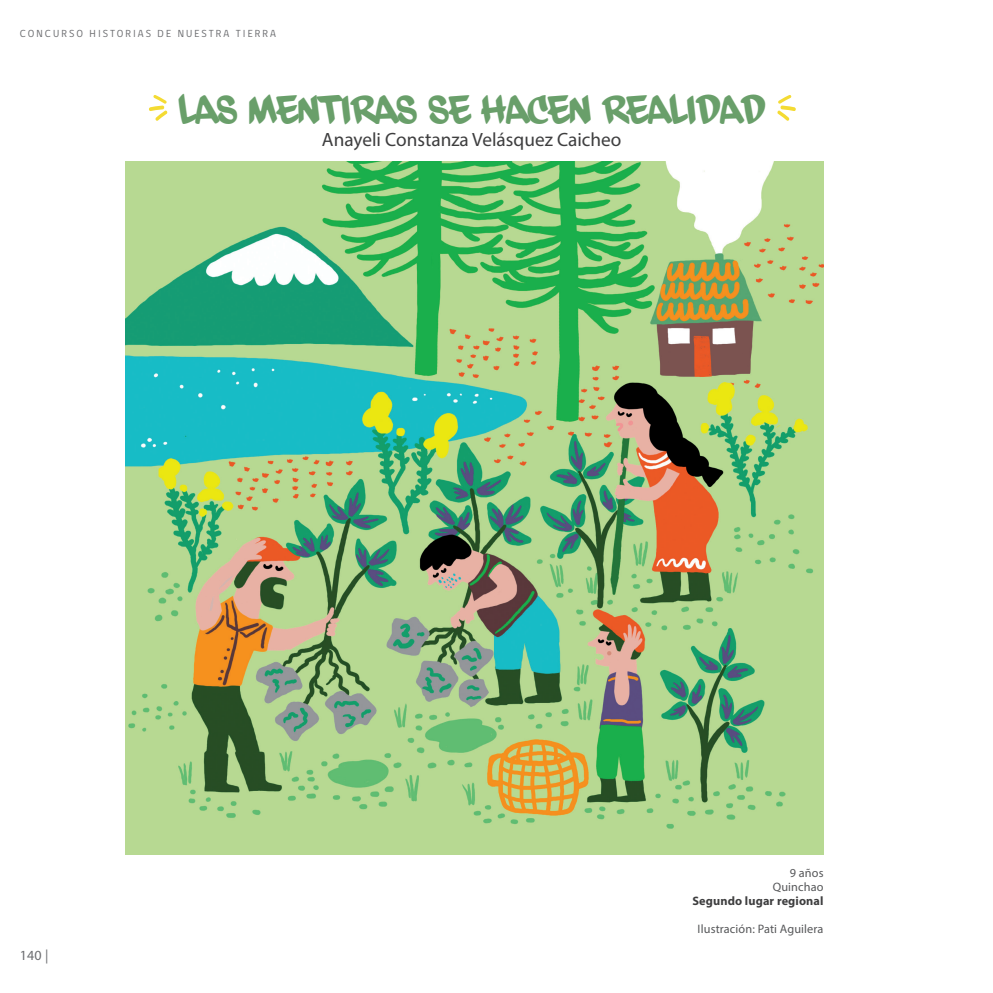
<style>
.page{position:relative;width:993px;height:993px;background:#fff}
.page>*{position:absolute;margin:0;border:0;box-sizing:border-box;transform-origin:0 0}
.TITULO{font:45.5px "dfd Chasquilla";letter-spacing:.025em;color:#699f6a}
.NOMBRE{font:19.25px "Myriad Pro";color:#3e3e3f}
.t1{font:14px "Myriad Pro";color:#6c6d70}
.CIUDAD{font:12.25px "Myriad Pro";letter-spacing:.01em;color:#57585a}
.PREMIO{font:700 12.25px "Myriad Pro";letter-spacing:.01em;color:#3e3e3f}
.t2{font:10.5px "gob CL";letter-spacing:.2em;color:#6c6d70}
</style>
<div class="page">
<img style="left:125px;top:161px;width:698px;height:693px">
<svg style="left:777px;top:95px;width:18px;height:26px"></svg>
<svg style="left:149px;top:95px;width:18px;height:26px"></svg>
<p class="t2" style="left:20px;top:26px;width:257px">CONCURSO HISTORIAS DE NUESTRA TIERRA</p>
<p class="TITULO" style="left:179px;top:84px;width:586px">LAS MENTIRAS SE HACEN REALIDAD</p>
<p class="NOMBRE" style="left:322px;top:128px;width:301px">Anayeli Constanza Velásquez Caicheo</p>
<p class="t1" style="left:20px;top:946px;width:30px">140 |</p>
<p class="CIUDAD" style="left:789px;top:864px;width:35px">9 años</p>
<p class="CIUDAD" style="left:772px;top:878px;width:52px">Quinchao</p>
<p class="PREMIO" style="left:692px;top:892px;width:132px">Segundo lugar regional</p>
<p class="CIUDAD" style="left:697px;top:920px;width:127px">Ilustración: Pati Aguilera</p>
</div>
